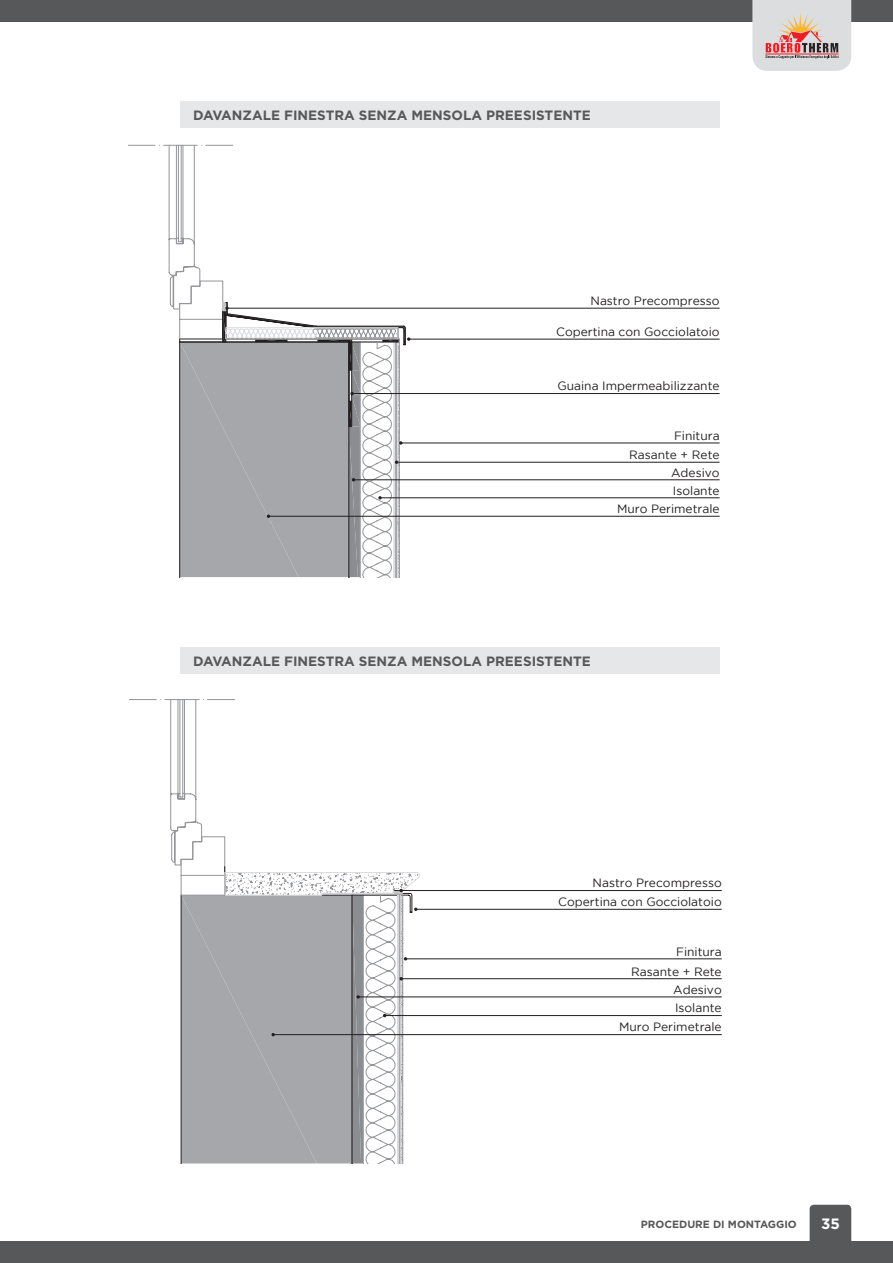
<style>
.page{position:relative;width:893px;height:1263px;background:#fff}
.page>*{position:absolute;margin:0;border:0;box-sizing:border-box;transform-origin:0 0}
.t1{font:700 15px "Gotham";color:#fff}
.t2{font:700 13.5px "Gotham";color:#57585a}
.t3{font:12px/18px "Gotham";color:#231f20;text-align:right}
.t4{font:700 10.5px "Gotham";color:#57585a}
</style>
<div class="page">
<div style="left:810px;top:1205px;width:41px;height:37px;background:#57585a"></div>
<div style="left:0;top:1242px;width:893px;height:21px;background:#57585a"></div>
<hr style="left:180px;top:676px;width:214px;height:1px;background:#231f20">
<hr style="left:164px;top:145px;width:33px;height:1px;background:#939598">
<svg style="left:128px;top:145px;width:32px;height:1px"></svg>
<hr style="left:401px;top:442px;width:319px;height:1px;background:#231f20">
<hr style="left:352px;top:393px;width:368px;height:1px;background:#231f20">
<hr style="left:409px;top:339px;width:311px;height:1px;background:#231f20">
<hr style="left:227px;top:308px;width:493px;height:1px;background:#231f20">
<hr style="left:397px;top:462px;width:323px;height:1px;background:#231f20">
<hr style="left:353px;top:479px;width:367px;height:1px;background:#231f20">
<hr style="left:380px;top:497px;width:340px;height:1px;background:#231f20">
<hr style="left:268px;top:516px;width:452px;height:1px;background:#231f20">
<svg style="left:168px;top:144px;width:242px;height:433px"></svg>
<hr style="left:165px;top:699px;width:34px;height:1px;background:#939598">
<svg style="left:129px;top:699px;width:33px;height:1px"></svg>
<hr style="left:405px;top:958px;width:317px;height:1px;background:#231f20">
<hr style="left:416px;top:909px;width:306px;height:1px;background:#231f20">
<hr style="left:401px;top:890px;width:321px;height:1px;background:#231f20">
<hr style="left:401px;top:978px;width:321px;height:1px;background:#231f20">
<hr style="left:358px;top:996px;width:364px;height:1px;background:#231f20">
<hr style="left:385px;top:1015px;width:337px;height:1px;background:#231f20">
<hr style="left:273px;top:1034px;width:449px;height:1px;background:#231f20">
<svg style="left:170px;top:699px;width:250px;height:464px"></svg>
<div style="left:180px;top:101px;width:540px;height:26px;background:#e6e7e9"></div>
<div style="left:180px;top:648px;width:540px;height:26px;background:#e6e7e9"></div>
<div style="left:0;top:0;width:893px;height:21px;background:#57585a"></div>
<svg style="left:752px;top:0;width:99px;height:71px;background:#d6c7c5"></svg>
<p class="t2" style="left:193px;top:106px;width:399px">DAVANZALE FINESTRA SENZA MENSOLA PREESISTENTE</p>
<p class="t3" style="left:590px;top:292px;width:131px">Nastro Precompresso</p>
<p class="t3" style="left:556px;top:322px;width:165px">Copertina con Gocciolatoio</p>
<p class="t3" style="left:557px;top:377px;width:164px">Guaina Impermeabilizzante</p>
<p class="t3" style="left:674px;top:426px;width:47px">Finitura</p>
<p class="t3" style="left:617px;top:446px;width:104px">Rasante + Rete<br>Adesivo<br>Isolante<br>Muro Perimetrale</p>
<p class="t2" style="left:193px;top:653px;width:399px">DAVANZALE FINESTRA SENZA MENSOLA PREESISTENTE</p>
<p class="t3" style="left:558px;top:873px;width:165px;line-height:18.8px">Nastro Precompresso<br>Copertina con Gocciolatoio</p>
<p class="t3" style="left:631px;top:941px;width:92px;line-height:20px">Finitura<br>Rasante + Rete</p>
<p class="t3" style="left:619px;top:980px;width:104px;line-height:18.9px">Adesivo<br>Isolante<br>Muro Perimetrale</p>
<p class="t4" style="left:641px;top:1218px;width:158px">PROCEDURE DI MONTAGGIO</p>
<p class="t1" style="left:821px;top:1214px;width:20px">35</p>
</div>
